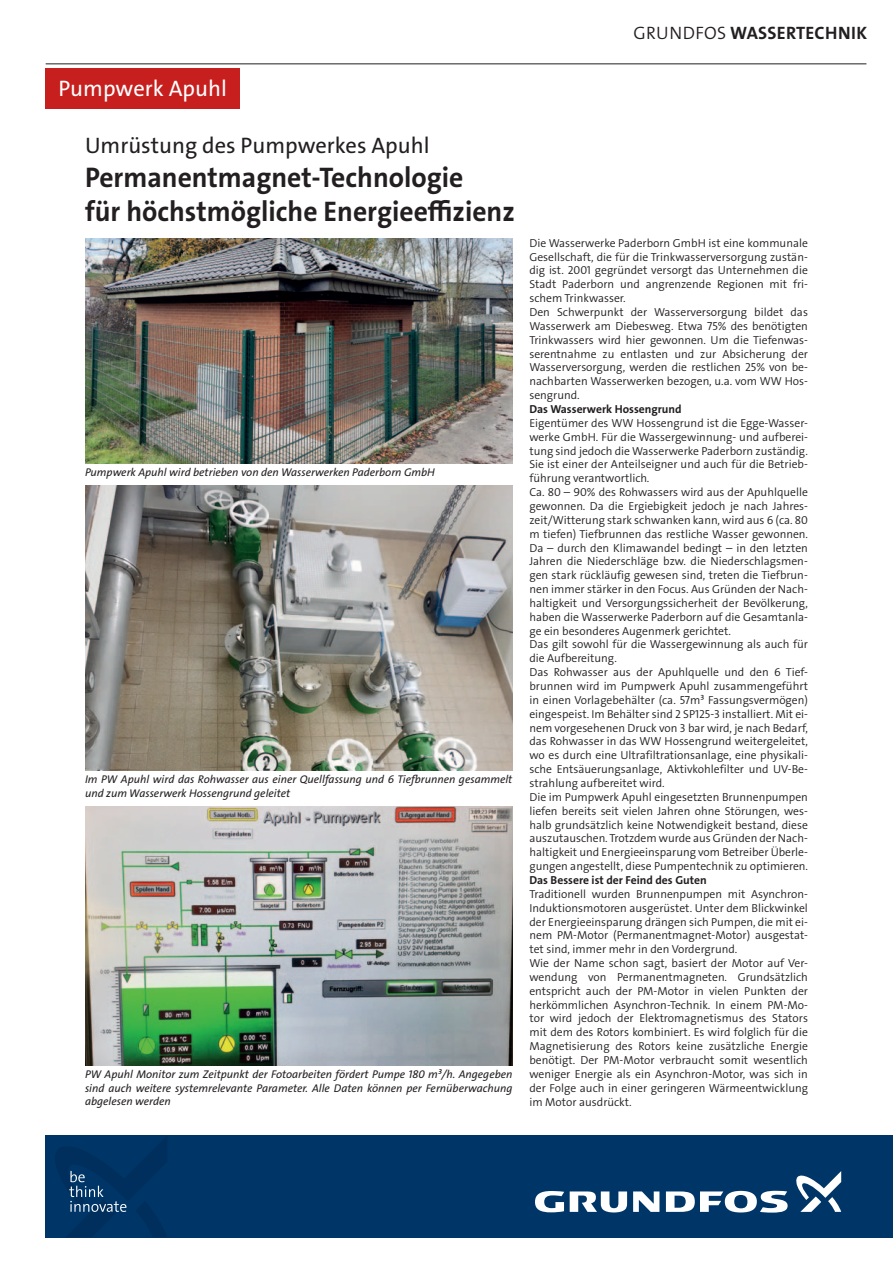
<style>
.page{position:relative;width:893px;height:1263px;background:#fff}
.page>*{position:absolute;margin:0;border:0;box-sizing:border-box;transform-origin:0 0}
.t1{font:28.5px/34.2px "Grundfos The Sans V2 OT 7 B";color:#231f20}
.t2{font:22.5px "Grundfos The Sans V2 OT 5 R";color:#231f20}
.t3{font:22.5px "Grundfos The Sans V2 OT 5 R";color:#fff}
.t4{font:18px "Grundfos The Sans V2 OT 7 B";letter-spacing:.015em;color:#231f20}
.t5{font:11.7px/13.8px "Grundfos The Sans V2 OT 4 SL";color:#231f20}
.t6{font:11.7px "Grundfos The Sans V2 OT 7 B";color:#231f20}
.t7{font:11.25px/13.5px "Grundfos The Sans V2 OT 5 R Italic";color:#231f20}
.s1{font-family:"Grundfos The Sans V2 OT 4 SL"}
</style>
<div class="page">
<img style="left:85px;top:238px;width:427px;height:226px">
<img style="left:85px;top:486px;width:427px;height:285px">
<hr style="left:46px;top:63px;width:820px;height:1px;background:#231f20">
<div style="left:46px;top:68px;width:194px;height:41px;background:#c71f1d"></div>
<div style="left:483px;top:1135px;width:410px;height:102px;background:#003667"></div>
<svg style="left:633px;top:1191px;width:26px;height:21px"></svg>
<svg style="left:570px;top:1191px;width:57px;height:21px"></svg>
<svg style="left:535px;top:1191px;width:29px;height:21px"></svg>
<svg style="left:666px;top:1191px;width:121px;height:22px"></svg>
<svg style="left:796px;top:1171px;width:45px;height:41px"></svg>
<div style="left:46px;top:1135px;width:481px;height:102px;background:#003667"></div>
<svg style="left:69px;top:1170px;width:58px;height:42px"></svg>
<img style="left:85px;top:806px;width:427px;height:260px">
<h3 class="t4" style="left:633px;top:26px;width:235px"><span class="s1">GRUNDFOS</span> WASSERTECHNIK</h3>
<h2 class="t3" style="left:58px;top:79px;width:170px">Pumpwerk Apuhl</h2>
<h2 class="t2" style="left:85px;top:136px;width:346px">Umrüstung des Pumpwerkes Apuhl</h2>
<h1 class="t1" style="left:85px;top:163px;width:431px">Permanentmagnet-Technologie<br>für höchstmögliche Energieeffizienz</h1>
<p class="t7" style="left:85px;top:467px;width:351px">Pumpwerk Apuhl wird betrieben von den Wasserwerken Paderborn GmbH</p>
<p class="t7" style="left:85px;top:774px;width:429px">Im PW Apuhl wird das Rohwasser aus einer Quellfassung und 6 Tiefbrunnen gesammelt und zum Wasserwerk Hossengrund geleitet</p>
<p class="t7" style="left:85px;top:1069px;width:429px;text-align:justify">PW Apuhl Monitor zum Zeitpunkt der Fotoarbeiten fördert Pumpe 180 m³/h. Angegeben sind auch weitere systemrelevante Parameter. Alle Daten können per Fernüberwachung abgelesen werden</p>
<p class="t5" style="left:529px;top:237px;width:280px">Die Wasserwerke Paderborn GmbH ist eine kommunale Gesellschaft, die für die Trinkwasserversorgung zustän&shy;dig ist. 2001 gegründet versorgt das Unternehmen die Stadt Paderborn und angrenzende Regionen mit fri&shy;schem Trinkwasser.<br>Den Schwerpunkt der Wasserversorgung bildet das Wasserwerk am Diebesweg. Etwa 75% des benötigten Trinkwassers wird hier gewonnen. Um die Tiefenwas&shy;serentnahme zu entlasten und zur Absicherung der Wasserversorgung, werden die restlichen 25% von be&shy;nachbarten Wasserwerken bezogen, u.a. vom WW Hos&shy;sengrund.</p>
<p class="t6" style="left:529px;top:404px;width:154px">Das Wasserwerk Hossengrund</p>
<p class="t5" style="left:529px;top:417px;width:280px">Eigentümer des WW Hossengrund ist die Egge-Wasser&shy;werke GmbH. Für die Wassergewinnung- und aufberei&shy;tung sind jedoch die Wasserwerke Paderborn zuständig.<br>Sie ist einer der Anteilseigner und auch für die Betrieb&shy;führung verantwortlich.<br>Ca. 80 – 90% des Rohwassers wird aus der Apuhlquelle gewonnen. Da die Ergiebigkeit jedoch je nach Jahres&shy;zeit/Witterung stark schwanken kann, wird aus 6 (ca. 80 m tiefen) Tiefbrunnen das restliche Wasser gewonnen.<br>Da – durch den Klimawandel bedingt – in den letzten Jahren die Niederschläge bzw. die Niederschlagsmen&shy;gen stark rückläufig gewesen sind, treten die Tiefbrun&shy;nen immer stärker in den Focus. Aus Gründen der Nach&shy;haltigkeit und Versorgungssicherheit der Bevölkerung, haben die Wasserwerke Paderborn auf die Gesamtanla&shy;ge ein besonderes Augenmerk gerichtet.<br>Das gilt sowohl für die Wassergewinnung als auch für die Aufbereitung.<br>Das Rohwasser aus der Apuhlquelle und den 6 Tief&shy;brunnen wird im Pumpwerk Apuhl zusammengeführt in einen Vorlagebehälter (ca. 57m³ Fassungsvermögen) eingespeist. Im Behälter sind 2 SP125-3 installiert. Mit ei&shy;nem vorgesehenen Druck von 3 bar wird, je nach Bedarf, das Rohwasser in das WW Hossengrund weitergeleitet, wo es durch eine Ultrafiltrationsanlage, eine physikali&shy;sche Entsäuerungsanlage, Aktivkohlefilter und UV-Be&shy;strahlung aufbereitet wird.<br>Die im Pumpwerk Apuhl eingesetzten Brunnenpumpen liefen bereits seit vielen Jahren ohne Störungen, wes&shy;halb grundsätzlich keine Notwendigkeit bestand, diese auszutauschen. Trotzdem wurde aus Gründen der Nach&shy;haltigkeit und Energieeinsparung vom Betreiber Überle&shy;gungen angestellt, diese Pumpentechnik zu optimieren.</p>
<p class="t6" style="left:529px;top:875px;width:179px">Das Bessere ist der Feind des Guten</p>
<p class="t5" style="left:529px;top:888px;width:280px">Traditionell wurden Brunnenpumpen mit Asynchron-Induktionsmotoren ausgerüstet. Unter dem Blickwinkel der Energieeinsparung drängen sich Pumpen, die mit ei&shy;nem PM-Motor (Permanentmagnet-Motor) ausgestat&shy;tet sind, immer mehr in den Vordergrund.<br>Wie der Name schon sagt, basiert der Motor auf Ver&shy;wendung von Permanentmagneten. Grundsätzlich entspricht auch der PM-Motor in vielen Punkten der herkömmlichen Asynchron-Technik. In einem PM-Mo&shy;tor wird jedoch der Elektromagnetismus des Stators mit dem des Rotors kombiniert. Es wird folglich für die Magnetisierung des Rotors keine zusätzliche Energie benötigt. Der PM-Motor verbraucht somit wesentlich weniger Energie als ein Asynchron-Motor, was sich in der Folge auch in einer geringeren Wärmeentwicklung im Motor ausdrückt.</p>
</div>
